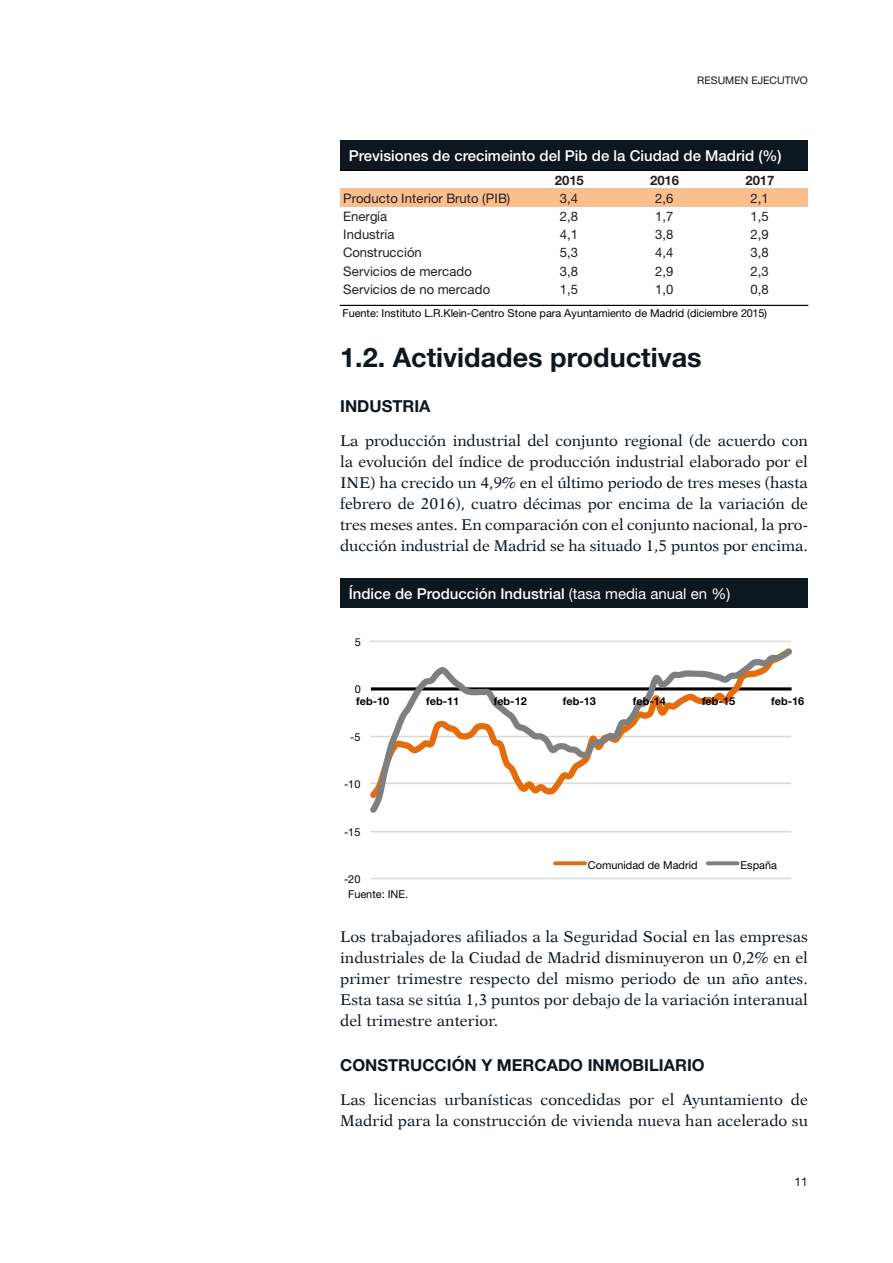
<style>
.page{position:relative;width:893px;height:1263px;background:#fff}
.page>*{position:absolute;margin:0;border:0;box-sizing:border-box;transform-origin:0 0}
._1_2{font:700 27px "Helvetica Neue LT Std";color:#0d1720}
._1_2_3_-_Copia{font:700 16.5px "Helvetica Neue LT Std";color:#0d1720}
.Texto_general{font:15.6px/21px "Dutch 823 BT Roman B";color:#0d1720;text-align:justify}
.Texto_general-2{font:500 15px "Helvetica Neue LT Std";color:#fff}
.t1{font:700 14.55px "Helvetica Neue LT Std";letter-spacing:-.01em;color:#fff}
.t2{font:13.05px "Helvetica Neue LT Std";color:#231f20}
.t3{font:13.05px "Helvetica Neue LT Std";letter-spacing:.02em;color:#231f20}
.t4{font:700 13.05px "Helvetica Neue LT Std";color:#231f20}
.t5{font:12px "Helvetica Neue LT Std";color:#0d1720}
.t6{font:10.95px "Helvetica Neue LT Std";color:#000}
.t7{font:700 10.95px "Helvetica Neue LT Std";color:#000}
.t8{font:10.5px "Helvetica Neue LT Std";color:#0d1720}
.s1{font-size:12.45px}
.s2{font-weight:400}
</style>
<div class="page">
<div style="left:341px;top:188px;width:467px;height:19px;background:#fabf8f"></div>
<hr style="left:340px;top:305px;width:468px;height:1px;background:#000">
<hr style="left:370px;top:878px;width:421px;height:1px;background:#d9d9d9">
<hr style="left:370px;top:831px;width:421px;height:1px;background:#d9d9d9">
<hr style="left:370px;top:641px;width:421px;height:1px;background:#d9d9d9">
<hr style="left:371px;top:687px;width:421px;height:3px;background:#000">
<svg style="left:370px;top:648px;width:421px;height:165px"></svg>
<svg style="left:555px;top:861px;width:30px;height:4px"></svg>
<svg style="left:708px;top:861px;width:30px;height:4px"></svg>
<div style="left:340px;top:578px;width:468px;height:30px;background:#0d1720"></div>
<div style="left:340px;top:140px;width:468px;height:30px;background:#0d1720"></div>
<p class="t8" style="left:697px;top:74px;width:112px">RESUMEN EJECUTIVO</p>
<p class="Texto_general-2" style="left:349px;top:146px;width:434px">Previsiones de crecimeinto del Pib de la Ciudad de Madrid (%)</p>
<p class="t1" style="left:343px;top:152px;width:428px">Previsiones de crecimiento del PIB de la Ciudad de Madrid <span class="s1">(%)</span></p>
<p class="t4" style="left:555px;top:172px;width:31px">2015</p>
<p class="t4" style="left:650px;top:172px;width:31px">2016</p>
<p class="t4" style="left:745px;top:172px;width:31px">2017</p>
<p class="t2" style="left:343px;top:190px;width:169px">Producto Interior Bruto (PIB)</p>
<p class="t2" style="left:560px;top:190px;width:20px">3,4</p>
<p class="t2" style="left:655px;top:190px;width:20px">2,6</p>
<p class="t2" style="left:750px;top:190px;width:20px">2,1</p>
<p class="t2" style="left:343px;top:208px;width:46px">Energía</p>
<p class="t2" style="left:560px;top:208px;width:20px">2,8</p>
<p class="t2" style="left:655px;top:208px;width:20px">1,7</p>
<p class="t2" style="left:750px;top:208px;width:20px">1,5</p>
<p class="t2" style="left:343px;top:227px;width:53px">Industria</p>
<p class="t2" style="left:560px;top:227px;width:20px">4,1</p>
<p class="t2" style="left:655px;top:227px;width:20px">3,8</p>
<p class="t2" style="left:750px;top:227px;width:20px">2,9</p>
<p class="t2" style="left:343px;top:245px;width:80px">Construcción</p>
<p class="t2" style="left:560px;top:245px;width:20px">5,3</p>
<p class="t2" style="left:655px;top:245px;width:20px">4,4</p>
<p class="t2" style="left:750px;top:245px;width:20px">3,8</p>
<p class="t3" style="left:343px;top:263px;width:131px">Servicios de mercado</p>
<p class="t2" style="left:560px;top:263px;width:20px">3,8</p>
<p class="t2" style="left:655px;top:263px;width:20px">2,9</p>
<p class="t2" style="left:750px;top:263px;width:20px">2,3</p>
<p class="t2" style="left:343px;top:281px;width:149px">Servicios de no mercado</p>
<p class="t2" style="left:560px;top:281px;width:20px">1,5</p>
<p class="t2" style="left:655px;top:281px;width:20px">1,0</p>
<p class="t2" style="left:750px;top:281px;width:20px">0,8</p>
<p class="t6" style="left:342px;top:307px;width:426px">Fuente: Instituto L.R.Klein-Centro Stone para Ayuntamiento de Madrid (diciembre 2015)</p>
<p class="_1_2" style="left:340px;top:341px;width:363px">1.2. Actividades productivas</p>
<p class="_1_2_3_-_Copia" style="left:340px;top:396px;width:92px">INDUSTRIA</p>
<p class="Texto_general" style="left:340px;top:430px;width:469px">La producción industrial del conjunto regional (de acuerdo con la evolución del índice de producción industrial elaborado por el INE) ha crecido un 4,9% en el último periodo de tres meses (hasta febrero de 2016), cuatro décimas por encima de la variación de tres meses antes. En comparación con el conjunto nacional, la pro&shy;ducción industrial de Madrid se ha situado 1,5 puntos por encima.</p>
<p class="Texto_general-2" style="left:349px;top:584px;width:383px">Índice de Producción Industrial <span class="s2">(tasa media anual en %)</span></p>
<p class="t6" style="left:355px;top:635px;width:8px">5</p>
<p class="t6" style="left:355px;top:683px;width:8px">0</p>
<p class="t7" style="left:356px;top:694px;width:35px">feb-10</p>
<p class="t7" style="left:426px;top:694px;width:35px">feb-11</p>
<p class="t7" style="left:494px;top:694px;width:35px">feb-12</p>
<p class="t7" style="left:563px;top:694px;width:35px">feb-13</p>
<p class="t7" style="left:633px;top:694px;width:35px">feb-14</p>
<p class="t7" style="left:702px;top:694px;width:35px">feb-15</p>
<p class="t7" style="left:771px;top:694px;width:35px">feb-16</p>
<p class="t6" style="left:350px;top:730px;width:12px">-5</p>
<p class="t6" style="left:344px;top:778px;width:18px">-10</p>
<p class="t6" style="left:344px;top:825px;width:18px">-15</p>
<p class="t6" style="left:344px;top:873px;width:18px">-20</p>
<p class="t6" style="left:348px;top:887px;width:62px">Fuente: INE.</p>
<p class="t6" style="left:588px;top:858px;width:111px">Comunidad de Madrid</p>
<p class="t6" style="left:741px;top:858px;width:38px">España</p>
<p class="Texto_general" style="left:340px;top:926px;width:469px">Los trabajadores afiliados a la Seguridad Social en las empresas industriales de la Ciudad de Madrid disminuyeron un 0,2% en el primer trimestre respecto del mismo periodo de un año antes.<br>Esta tasa se sitúa 1,3 puntos por debajo de la variación interanual del trimestre anterior.</p>
<p class="_1_2_3_-_Copia" style="left:340px;top:1055px;width:366px">CONSTRUCCIÓN Y MERCADO INMOBILIARIO</p>
<p class="Texto_general" style="left:340px;top:1089px;width:469px">Las licencias urbanísticas concedidas por el Ayuntamiento de<br>Madrid para la construcción de vivienda nueva han acelerado su</p>
<p class="t5" style="left:795px;top:1175px;width:15px">11</p>
</div>
